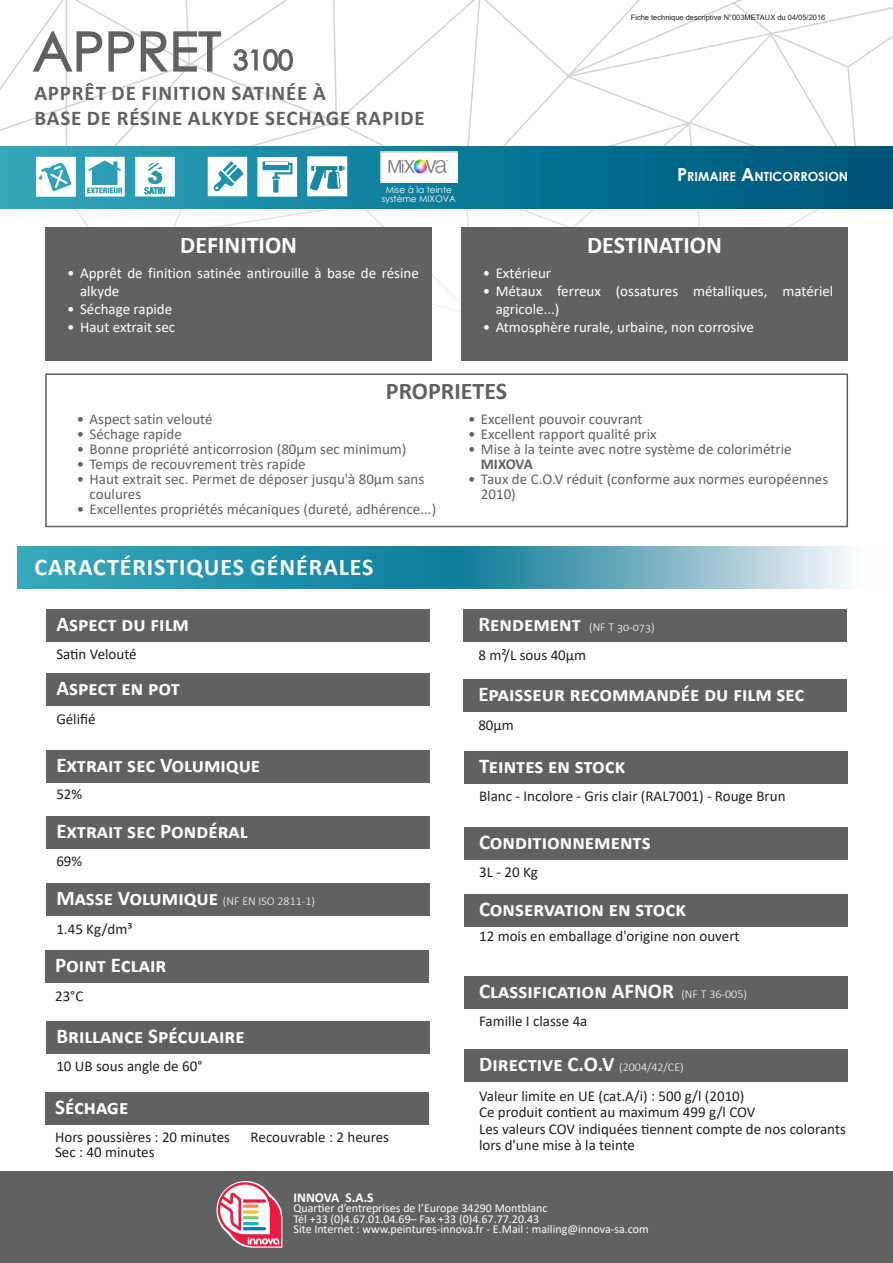
<style>
.page{position:relative;width:893px;height:1263px;background:#fff}
.page>*{position:absolute;margin:0;border:0;box-sizing:border-box;transform-origin:0 0}
.t1{font:54px "Century Gothic";color:#616164}
.t2{font:27px "Century Gothic";color:#616164}
.t3{font:700 24px "Calibri";letter-spacing:.03em;color:#fff}
.t4{font:700 24px "Calibri";color:#fff}
.t5{font:700 24px "Calibri";color:#616164}
.t6{font:700 21px "Calibri";color:#fff}
.t7{font:700 21px "Calibri";letter-spacing:.04em;color:#616164}
.t8{font:15px/16.5px "Calibri";color:#231f20}
.t9{font:15px/15px "Calibri";color:#616164}
.t10{font:15px/18px "Calibri";color:#fff}
.t11{font:700 13.5px "Calibri";color:#fff}
.t12{font:700 12.6px "Century Gothic";color:#fff}
.t13{font:12px "Calibri";color:#fff}
.t14{font:300 12px "Calibri";color:#fff}
.t15{font:9px "Century Gothic";color:#fff}
.t16{font:7.5px "Arial";color:#231f20}
.s1{font-size:18px}
.s2{font-weight:700;font-size:21px}
.s3{font-weight:700}
.s4{font-weight:300;font-size:12px}
</style>
<div class="page">
<svg style="left:66px;top:0;width:827px;height:312px"></svg>
<svg style="left:0;top:147px;width:893px;height:61px;background:#157f9c"></svg>
<svg style="left:464px;top:32px;width:397px;height:280px"></svg>
<div style="left:0;top:1171px;width:893px;height:92px;background:#616164"></div>
<div style="left:45px;top:227px;width:387px;height:134px;background:#616164"></div>
<div style="left:461px;top:227px;width:387px;height:134px;background:#616164"></div>
<div style="left:45px;top:373px;width:803px;height:154px;border:2px solid #616164"></div>
<svg style="left:17px;top:546px;width:832px;height:43px;background:#4ca3b8"></svg>
<div style="left:46px;top:609px;width:383px;height:33px;background:#616164"></div>
<div style="left:46px;top:750px;width:383px;height:33px;background:#616164"></div>
<div style="left:464px;top:827px;width:383px;height:33px;background:#616164"></div>
<div style="left:46px;top:816px;width:383px;height:33px;background:#616164"></div>
<div style="left:464px;top:893px;width:383px;height:33px;background:#616164"></div>
<div style="left:46px;top:883px;width:383px;height:33px;background:#616164"></div>
<div style="left:464px;top:976px;width:383px;height:33px;background:#616164"></div>
<svg style="left:216px;top:1181px;width:67px;height:67px"></svg>
<img style="left:380px;top:152px;width:78px;height:31px">
<div style="left:464px;top:751px;width:383px;height:32px;background:#616164"></div>
<div style="left:463px;top:679px;width:383px;height:33px;background:#616164"></div>
<div style="left:45px;top:1092px;width:383px;height:33px;background:#616164"></div>
<div style="left:463px;top:609px;width:383px;height:33px;background:#616164"></div>
<div style="left:45px;top:950px;width:383px;height:33px;background:#616164"></div>
<div style="left:46px;top:673px;width:383px;height:33px;background:#616164"></div>
<div style="left:46px;top:1021px;width:383px;height:33px;background:#616164"></div>
<div style="left:464px;top:1049px;width:383px;height:33px;background:#616164"></div>
<svg style="left:0;top:0;width:347px;height:199px"></svg>
<p class="t1" style="left:33px;top:14px;width:190px">APPRET</p>
<p class="t2" style="left:233px;top:41px;width:61px">3100</p>
<p class="t7" style="left:34px;top:78px;width:293px">APPRÊT DE FINITION SATINÉE À</p>
<p class="t7" style="left:34px;top:103px;width:392px">BASE DE RÉSINE ALKYDE SECHAGE RAPIDE</p>
<p class="t15" style="left:386px;top:184px;width:68px">Mise à la teinte</p>
<p class="t15" style="left:382px;top:193px;width:76px">système MIXOVA</p>
<p class="t16" style="left:631px;top:13px;width:196px">Fiche technique descriptive N°003METAUX du 04/05/2016</p>
<p class="t12" style="left:677px;top:167px;width:173px"><span class="s1">P</span>RIMAIRE <span class="s1">A</span>NTICORROSION</p>
<p class="t4" style="left:180px;top:228px;width:118px">DEFINITION</p>
<p class="t4" style="left:587px;top:228px;width:136px">DESTINATION</p>
<p class="t10" style="left:80px;top:263px;width:340px;text-indent:-13px">• Apprêt de finition satinée antirouille à base de résine alkyde</p>
<p class="t10" style="left:67px;top:299px;width:107px">• Séchage rapide</p>
<p class="t10" style="left:67px;top:317px;width:110px">• Haut extrait sec</p>
<p class="t10" style="left:483px;top:263px;width:70px">• Extérieur</p>
<p class="t10" style="left:496px;top:281px;width:339px;text-indent:-13px">• Métaux ferreux (ossatures métalliques, matériel agricole...)</p>
<p class="t10" style="left:483px;top:317px;width:273px">• Atmosphère rurale, urbaine, non corrosive</p>
<p class="t5" style="left:386px;top:374px;width:123px">PROPRIETES</p>
<p class="t9" style="left:77px;top:411px;width:137px">• Aspect satin velouté</p>
<p class="t9" style="left:77px;top:426px;width:107px">• Séchage rapide</p>
<p class="t9" style="left:77px;top:441px;width:331px">• Bonne propriété anticorrosion (80µm sec minimum)</p>
<p class="t9" style="left:77px;top:456px;width:230px">• Temps de recouvrement très rapide</p>
<p class="t9" style="left:90px;top:471px;width:336px;text-indent:-13px">• Haut extrait sec. Permet de déposer jusqu'à 80µm sans coulures</p>
<p class="t9" style="left:77px;top:501px;width:361px">• Excellentes propriétés mécaniques (dureté, adhérence...)</p>
<p class="t3" style="left:34px;top:550px;width:341px">CARACTÉRISTIQUES GÉNÉRALES</p>
<p class="t6" style="left:56px;top:609px;width:134px">Aspect du film</p>
<p class="t8" style="left:56px;top:645px;width:82px">Satin Velouté</p>
<p class="t6" style="left:56px;top:673px;width:125px">Aspect en pot</p>
<p class="t8" style="left:56px;top:710px;width:41px">Gélifié</p>
<p class="t6" style="left:56px;top:750px;width:205px">Extrait sec Volumique</p>
<p class="t8" style="left:56px;top:785px;width:27px">52%</p>
<p class="t6" style="left:56px;top:816px;width:193px">Extrait sec Pondéral</p>
<p class="t8" style="left:56px;top:853px;width:27px">69%</p>
<p class="t14" style="left:56px;top:894px;width:260px"><span class="s2">Masse Volumique</span> (NF EN ISO 2811-1)</p>
<p class="t8" style="left:56px;top:920px;width:78px">1.45 Kg/dm³</p>
<p class="t6" style="left:55px;top:950px;width:113px">Point Eclair</p>
<p class="t8" style="left:55px;top:987px;width:30px">23°C</p>
<p class="t9" style="left:468px;top:411px;width:176px">• Excellent pouvoir couvrant</p>
<p class="t9" style="left:468px;top:426px;width:190px">• Excellent rapport qualité prix</p>
<p class="t9" style="left:481px;top:441px;width:312px;text-indent:-13px">• Mise à la teinte avec notre système de colorimétrie<br><span class="s3">MIXOVA</span></p>
<p class="t9" style="left:481px;top:471px;width:349px;text-indent:-13px">• Taux de C.O.V réduit (conforme aux normes européennes<br>2010)</p>
<p class="t14" style="left:478px;top:620px;width:178px"><span class="s2">Rendement</span> (NF T 30-073)</p>
<p class="t8" style="left:478px;top:646px;width:109px">8 m²/L sous 40µm</p>
<p class="t6" style="left:478px;top:679px;width:328px">Epaisseur recommandée du film sec</p>
<p class="t8" style="left:478px;top:716px;width:37px">80µm</p>
<p class="t6" style="left:479px;top:751px;width:148px">Teintes en stock</p>
<p class="t8" style="left:479px;top:787px;width:308px">Blanc - Incolore - Gris clair (RAL7001) - Rouge Brun</p>
<p class="t6" style="left:479px;top:827px;width:173px">Conditionnements</p>
<p class="t8" style="left:479px;top:863px;width:60px">3L - 20 Kg</p>
<p class="t6" style="left:479px;top:894px;width:208px">Conservation en stock</p>
<p class="t8" style="left:479px;top:927px;width:262px">12 mois en emballage d'origine non ouvert</p>
<p class="t6" style="left:479px;top:976px;width:269px">Classification AFNOR <span class="s4">(NF T 36-005)</span></p>
<p class="t8" style="left:479px;top:1012px;width:110px">Famille I classe 4a</p>
<p class="t6" style="left:56px;top:1021px;width:190px">Brillance Spéculaire</p>
<p class="t8" style="left:56px;top:1057px;width:148px">10 UB sous angle de 60°</p>
<p class="t6" style="left:479px;top:1049px;width:206px">Directive C.O.V <span class="s4">(2004/42/CE)</span></p>
<p class="t8" style="left:479px;top:1087px;width:267px">Valeur limite en UE (cat.A/i) : 500 g/l (2010)</p>
<p class="t8" style="left:479px;top:1103px;width:278px">Ce produit contient au maximum 499 g/l COV</p>
<p class="t8" style="left:479px;top:1120px;width:368px">Les valeurs COV indiquées tiennent compte de nos colorants lors d'une mise à la teinte</p>
<p class="t6" style="left:55px;top:1092px;width:75px">Séchage</p>
<p class="t8" style="left:55px;top:1128px;width:176px">Hors poussières : 20 minutes</p>
<p class="t8" style="left:55px;top:1143px;width:101px">Sec : 40 minutes</p>
<p class="t8" style="left:251px;top:1128px;width:140px">Recouvrable : 2 heures</p>
<p class="t11" style="left:293px;top:1188px;width:82px">INNOVA S.A.S</p>
<p class="t13" style="left:293px;top:1200px;width:256px">Quartier d’entreprises de l’Europe 34290 Montblanc</p>
<p class="t13" style="left:293px;top:1210px;width:247px">Tél +33 (0)4.67.01.04.69– Fax +33 (0)4.67.77.20.43</p>
<p class="t13" style="left:293px;top:1221px;width:357px">Site Internet : www.peintures-innova.fr - E.Mail : mailing@innova-sa.com</p>
</div>
